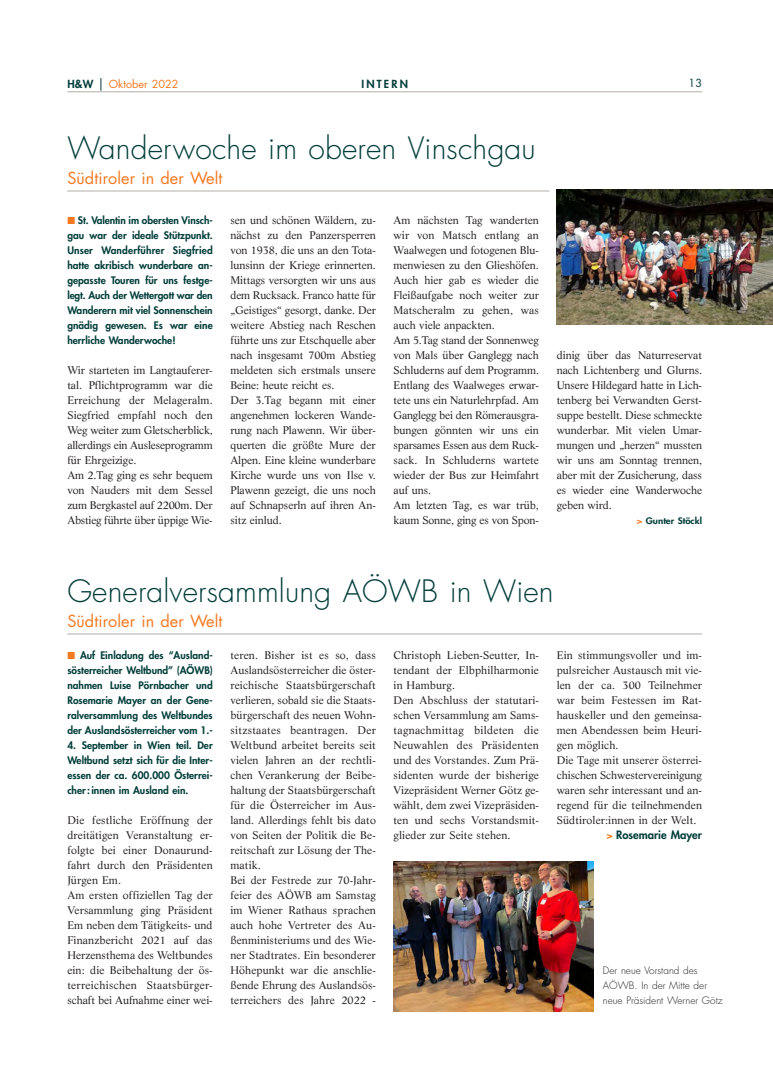
<style>
.page{position:relative;width:773px;height:1081px;background:#fff}
.page>*{position:absolute;margin:0;border:0;box-sizing:border-box;transform-origin:0 0}
.t1{font:300 30px "Futura Std";letter-spacing:.005em;color:#003d3a}
.t2{font:16.25px "Futura Std";letter-spacing:.005em;color:#f47921}
.t3{font:800 11.25px "Futura Std";color:#003d3a}
.t4{font:10.88px/15px "Life LT Std";letter-spacing:.005em;color:#231f20}
.t5{font:10.88px "Futura Std";color:#f47921}
.t6{font:800 10.88px "Futura Std";letter-spacing:.2em;color:#003d3a}
.t7{font:10.88px "Futura Std";color:#003d3a}
.t8{font:800 10.12px/15px "Futura Std";color:#003d3a;text-align:justify}
.t9{font:300 10px/15px "Futura Std";color:#231f20}
.t10{font:800 8.75px "Futura Std";color:#003d3a;scale:1.1 1}
.s1{font-weight:800;color:#003d3a}
.s2{font-size:12.5px;color:#003d3a}
.s3{color:#f47921}
.s4{font-size:10.12px;color:#f47921}
</style>
<div class="page">
<hr style="left:67px;top:191px;width:482px;height:1px;background:#b2aea8">
<hr style="left:67px;top:633px;width:635px;height:1px;background:#b2aea8">
<img style="left:393px;top:861px;width:201px;height:150px">
<img style="left:556px;top:190px;width:216px;height:135px">
<hr style="left:67px;top:91px;width:635px;height:1px;background:#b2aea8">
<p class="t5" style="left:67px;top:77px;width:113px"><span class="s1">H&amp;W</span> <span class="s2">|</span> Oktober 2022</p>
<p class="t6" style="left:361px;top:77px;width:48px">INTERN</p>
<p class="t7" style="left:688px;top:76px;width:15px">13</p>
<h1 class="t1" style="left:67px;top:130px;width:469px">Wanderwoche im oberen Vinschgau</h1>
<h2 class="t2" style="left:67px;top:167px;width:157px">Südtiroler in der Welt</h2>
<p class="t8" style="left:67px;top:213px;width:147px"><span class="s3">■</span> St. Valentin im obersten Vinsch&shy;gau war der ideale Stützpunkt.<br>Unser Wanderführer Siegfried hatte akribisch wunderbare an&shy;gepasste Touren für uns festge&shy;legt. Auch der Wettergott war den Wanderern mit viel Sonnenschein gnädig gewesen. Es war eine herrliche Wanderwoche!</p>
<p class="t4" style="left:67px;top:363px;width:147px">Wir starteten im Langtauferer&shy;tal. Pflichtprogramm war die<br>Erreichung der Melageralm.<br>Siegfried empfahl noch den<br>Weg weiter zum Gletscherblick, allerdings ein Ausleseprogramm für Ehrgeizige.<br>Am 2.Tag ging es sehr bequem von Nauders mit dem Sessel zum Bergkastel auf 2200m. Der<br>Abstieg führte über üppige Wie-</p>
<p class="t4" style="left:393px;top:213px;width:147px">Am nächsten Tag wanderten wir von Matsch entlang an<br>Waalwegen und fotogenen Blu&shy;menwiesen zu den Glieshöfen.<br>Auch hier gab es wieder die<br>Fleißaufgabe noch weiter zur<br>Matscheralm zu gehen, was auch viele anpackten.<br>Am 5.Tag stand der Sonnenweg von Mals über Ganglegg nach<br>Schluderns auf dem Programm.<br>Entlang des Waalweges erwar&shy;tete uns ein Naturlehrpfad. Am<br>Ganglegg bei den Römerausgra&shy;bungen gönnten wir uns ein sparsames Essen aus dem Ruck&shy;sack. In Schluderns wartete wieder der Bus zur Heimfahrt auf uns.<br>Am letzten Tag, es war trüb, kaum Sonne, ging es von Spon-</p>
<p class="t4" style="left:230px;top:213px;width:147px">sen und schönen Wäldern, zu&shy;nächst zu den Panzersperren von 1938, die uns an den Tota&shy;lunsinn der Kriege erinnerten.<br>Mittags versorgten wir uns aus dem Rucksack. Franco hatte für „Geistiges“ gesorgt, danke. Der weitere Abstieg nach Reschen führte uns zur Etschquelle aber nach insgesamt 700m Abstieg meldeten sich erstmals unsere<br>Beine: heute reicht es.<br>Der 3.Tag begann mit einer angenehmen lockeren Wande&shy;rung nach Plawenn. Wir über&shy;querten die größte Mure der<br>Alpen. Eine kleine wunderbare<br>Kirche wurde uns von Ilse v.<br>Plawenn gezeigt, die uns noch auf Schnapserln auf ihren An&shy;sitz einlud.</p>
<p class="t4" style="left:556px;top:348px;width:147px;text-align:justify">dinig über das Naturreservat nach Lichtenberg und Glurns.<br>Unsere Hildegard hatte in Lich&shy;tenberg bei Verwandten Gerst&shy;suppe bestellt. Diese schmeckte wunderbar. Mit vielen Umar&shy;mungen und „herzen“ mussten wir uns am Sonntag trennen, aber mit der Zusicherung, dass es wieder eine Wanderwoche geben wird.</p>
<p class="t10" style="left:636px;top:515px;width:61px"><span class="s3">&gt;</span> Gunter Stöckl</p>
<h1 class="t1" style="left:67px;top:573px;width:487px">Generalversammlung AÖWB in Wien</h1>
<h2 class="t2" style="left:67px;top:610px;width:157px">Südtiroler in der Welt</h2>
<p class="t8" style="left:67px;top:648px;width:147px"><span class="s3">■</span> Auf Einladung des “Ausland&shy;sösterreicher Weltbund” (AÖWB) nahmen Luise Pörnbacher und Rosemarie Mayer an der Gene&shy;ralversammlung des Weltbundes der Auslandsösterreicher vom 1.-</p>
<p class="t8" style="left:67px;top:738px;width:147px">4. September in Wien teil. Der Weltbund setzt sich für die Inter&shy;essen der ca. 600.000 Österrei&shy;cher:innen im Ausland ein.</p>
<p class="t4" style="left:67px;top:813px;width:147px">Die festliche Eröffnung der dreitätigen Veranstaltung er&shy;folgte bei einer Donaurund&shy;fahrt durch den Präsidenten<br>Jürgen Em.<br>Am ersten offiziellen Tag der<br>Versammlung ging Präsident<br>Em neben dem Tätigkeits- und<br>Finanzbericht 2021 auf das<br>Herzensthema des Weltbundes ein: die Beibehaltung der ös&shy;terreichischen Staatsbürger&shy;schaft bei Aufnahme einer wei-</p>
<p class="t4" style="left:230px;top:648px;width:147px">teren. Bisher ist es so, dass<br>Auslandsösterreicher die öster&shy;reichische Staatsbürgerschaft verlieren, sobald sie die Staats&shy;bürgerschaft des neuen Wohn&shy;sitzstaates beantragen. Der<br>Weltbund arbeitet bereits seit vielen Jahren an der rechtli&shy;chen Verankerung der Beibe&shy;haltung der Staatsbürgerschaft für die Österreicher im Aus&shy;land. Allerdings fehlt bis dato von Seiten der Politik die Be&shy;reitschaft zur Lösung der The&shy;matik.<br>Bei der Festrede zur 70-Jahr&shy;feier des AÖWB am Samstag im Wiener Rathaus sprachen auch hohe Vertreter des Au&shy;ßenministeriums und des Wie&shy;ner Stadtrates. Ein besonderer<br>Höhepunkt war die anschlie&shy;ßende Ehrung des Auslandsös&shy;terreichers des Jahre 2022 -</p>
<p class="t4" style="left:393px;top:648px;width:147px">Christoph Lieben-Seutter, In&shy;tendant der Elbphilharmonie in Hamburg.<br>Den Abschluss der statutari&shy;schen Versammlung am Sams&shy;tagnachmittag bildeten die<br>Neuwahlen des Präsidenten und des Vorstandes. Zum Prä&shy;sidenten wurde der bisherige<br>Vizepräsident Werner Götz ge&shy;wählt, dem zwei Vizepräsiden&shy;ten und sechs Vorstandsmit&shy;glieder zur Seite stehen.</p>
<p class="t4" style="left:556px;top:648px;width:147px">Ein stimmungsvoller und im&shy;pulsreicher Austausch mit vie&shy;len der ca. 300 Teilnehmer war beim Festessen im Rat&shy;hauskeller und den gemeinsa&shy;men Abendessen beim Heuri&shy;gen möglich.<br>Die Tage mit unserer österrei&shy;chischen Schwestervereinigung waren sehr interessant und an&shy;regend für die teilnehmenden<br>Südtiroler:innen in der Welt.</p>
<p class="t3" style="left:606px;top:828px;width:97px"><span class="s4">&gt;</span> Rosemarie Mayer</p>
<p class="t9" style="left:602px;top:963px;width:121px">Der neue Vorstand des<br>AÖWB. In der Mitte der neue Präsident Werner Götz</p>
</div>
